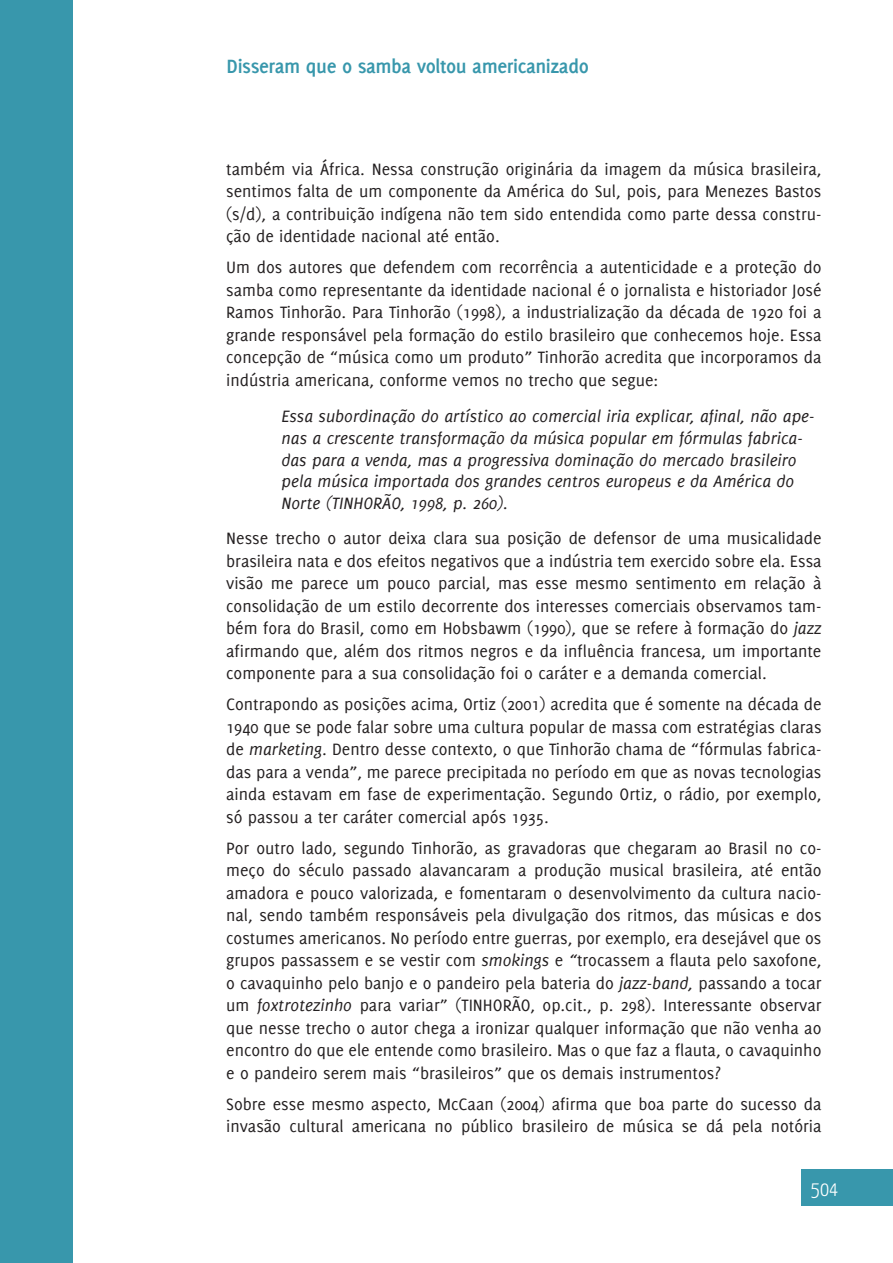
<style>
.page{position:relative;width:893px;height:1263px;background:#fff}
.page>*{position:absolute;margin:0;border:0;box-sizing:border-box;transform-origin:0 0}
.t1{font:700 21px "Delicious";letter-spacing:-.02em;color:#3897ac}
.t2{font:300 21px "Yanone Kaffeesatz";color:#fff}
.t3{font:18px/22.5px "Delicious";color:#231f20;text-align:justify}
.t4{font:italic 18px/21.6px "Delicious";color:#231f20}
.s1{font-style:italic}
</style>
<div class="page">
<div style="left:0;top:0;width:72px;height:1263px;background:#3897ac"></div>
<div style="left:802px;top:1170px;width:91px;height:36px;background:#3897ac"></div>
<p class="t1" style="left:227px;top:54px;width:364px">Disseram que o samba voltou americanizado</p>
<p class="t3" style="left:226px;top:158px;width:597px">também via África. Nessa construção originária da imagem da música brasileira, sentimos falta de um componente da América do Sul, pois, para Menezes Bastos (s/d), a contribuição indígena não tem sido entendida como parte dessa constru&shy;ção de identidade nacional até então.</p>
<p class="t3" style="left:226px;top:256px;width:597px">Um dos autores que defendem com recorrência a autenticidade e a proteção do samba como representante da identidade nacional é o jornalista e historiador José Ramos Tinhorão. Para Tinhorão (1998), a industrialização da década de 1920 foi a grande responsável pela formação do estilo brasileiro que conhecemos hoje. Essa concepção de “música como um produto” Tinhorão acredita que incorporamos da indústria americana, conforme vemos no trecho que segue:</p>
<p class="t4" style="left:281px;top:406px;width:535px">Essa subordinação do artístico ao comercial iria explicar, afinal, não ape&shy;nas a crescente transformação da música popular em fórmulas fabrica&shy;das para a venda, mas a progressiva dominação do mercado brasileiro pela música importada dos grandes centros europeus e da América do Norte (TINHORÃO, 1998, p. 260).</p>
<p class="t3" style="left:226px;top:527px;width:597px">Nesse trecho o autor deixa clara sua posição de defensor de uma musicalidade brasileira nata e dos efeitos negativos que a indústria tem exercido sobre ela. Essa visão me parece um pouco parcial, mas esse mesmo sentimento em relação à consolidação de um estilo decorrente dos interesses comerciais observamos tam&shy;bém fora do Brasil, como em Hobsbawm (1990), que se refere à formação do <span class="s1">jazz </span>afirmando que, além dos ritmos negros e da influência francesa, um importante componente para a sua consolidação foi o caráter e a demanda comercial.</p>
<p class="t3" style="left:226px;top:693px;width:597px">Contrapondo as posições acima, Ortiz (2001) acredita que é somente na década de 1940 que se pode falar sobre uma cultura popular de massa com estratégias claras de <span class="s1">marketing</span>. Dentro desse contexto, o que Tinhorão chama de “fórmulas fabrica&shy;das para a venda”, me parece precipitada no período em que as novas tecnologias ainda estavam em fase de experimentação. Segundo Ortiz, o rádio, por exemplo, só passou a ter caráter comercial após 1935.</p>
<p class="t3" style="left:226px;top:836px;width:597px">Por outro lado, segundo Tinhorão, as gravadoras que chegaram ao Brasil no co&shy;meço do século passado alavancaram a produção musical brasileira, até então amadora e pouco valorizada, e fomentaram o desenvolvimento da cultura nacio&shy;nal, sendo também responsáveis pela divulgação dos ritmos, das músicas e dos costumes americanos. No período entre guerras, por exemplo, era desejável que os grupos passassem e se vestir com <span class="s1">smokings</span> e <span class="s1">“</span>trocassem a flauta pelo saxofone, o cavaquinho pelo banjo e o pandeiro pela bateria do <span class="s1">jazz-band,</span> passando a tocar um <span class="s1">foxtrotezinho</span> para variar” (TINHORÃO, op.cit., p. 298). Interessante observar que nesse trecho o autor chega a ironizar qualquer informação que não venha ao encontro do que ele entende como brasileiro. Mas o que faz a flauta, o cavaquinho e o pandeiro serem mais “brasileiros” que os demais instrumentos?</p>
<p class="t3" style="left:226px;top:1092px;width:597px">Sobre esse mesmo aspecto, McCaan (2004) afirma que boa parte do sucesso da invasão cultural americana no público brasileiro de música se dá pela notória</p>
<p class="t2" style="left:811px;top:1176px;width:29px">504</p>
</div>
